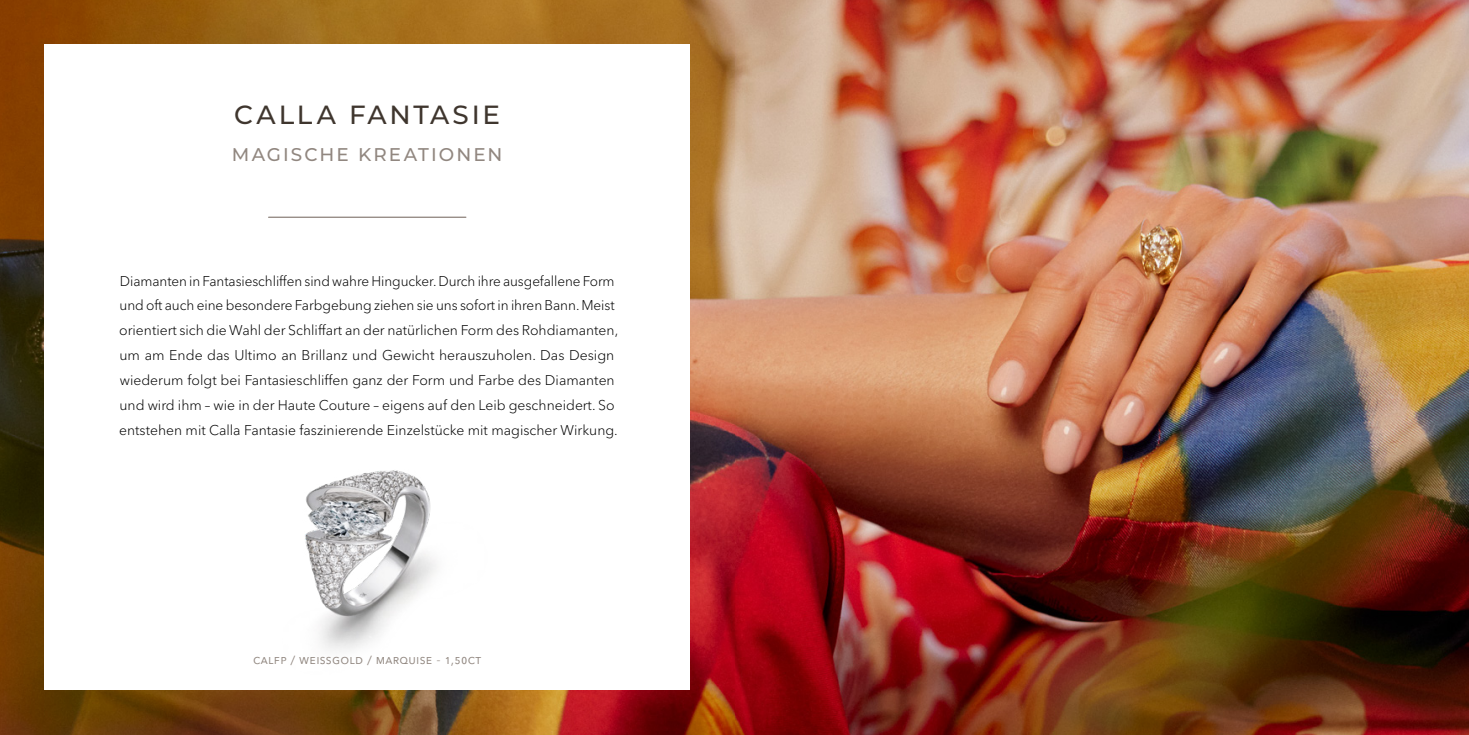
<style>
.page{position:relative;width:1469px;height:735px;background:#fff}
.page>*{position:absolute;margin:0;border:0;box-sizing:border-box;transform-origin:0 0}
.HL{font:500 26.25px "Montserrat";letter-spacing:.11em;color:#3f362e}
.SL_1{font:500 18.38px "Montserrat";letter-spacing:.115em;color:#918780}
.Lesetext_NEU{font:300 14px/24.8px "Avenir Next LT Pro";color:#000}
.Produktbeschreibung_mittig{font:13.12px "Avenir Next";letter-spacing:.02em;color:#918780}
</style>
<div class="page">
<img style="left:0;top:0;width:1468px;height:734px">
<div style="left:45px;top:45px;width:645px;height:645px;background:#fff"></div>
<img style="left:305px;top:470px;width:131px;height:180px">
<hr style="left:269px;top:216px;width:197px;height:2px;background:#918780">
<p class="HL" style="left:234px;top:96px;width:267px">CALLA FANTASIE</p>
<p class="SL_1" style="left:232px;top:142px;width:272px">MAGISCHE KREATIONEN</p>
<p class="Lesetext_NEU" style="left:119px;top:268px;width:500px">Diamanten in Fantasieschliffen sind wahre Hingucker. Durch ihre ausgefallene Form und oft auch eine besondere Farbgebung ziehen sie uns sofort in ihren Bann. Meist orientiert sich die Wahl der Schliffart an der natürlichen Form des Rohdiamanten, um am Ende das Ultimo an Brillanz und Gewicht herauszuholen. Das Design wiederum folgt bei Fantasieschliffen ganz der Form und Farbe des Diamanten und wird ihm – wie in der Haute Couture – eigens auf den Leib geschneidert. So entstehen mit Calla Fantasie faszinierende Einzelstücke mit magischer Wirkung.</p>
<p class="Produktbeschreibung_mittig" style="left:253px;top:648px;width:229px">calfp / weissgold / marquise - 1,50ct</p>
</div>
